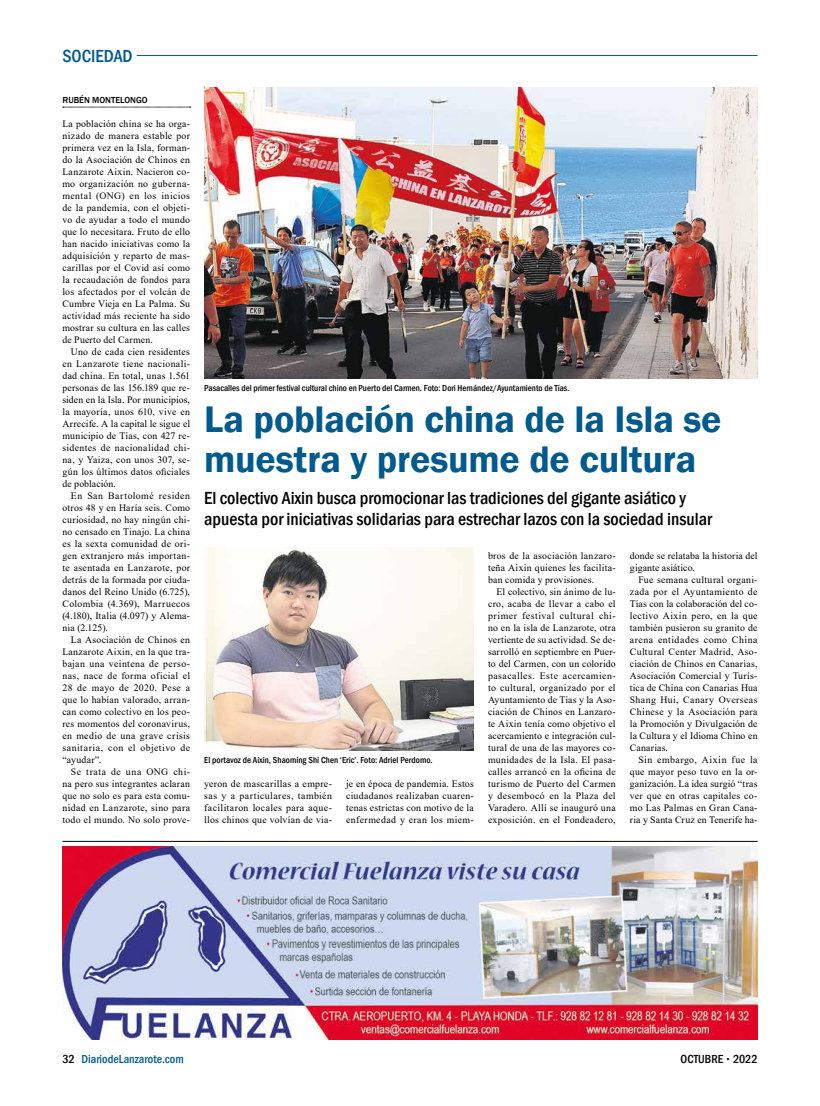
<style>
.page{position:relative;width:820px;height:1106px;background:#fff}
.page>*{position:absolute;margin:0;border:0;box-sizing:border-box;transform-origin:0 0}
.t1{font:600 38px/40px "Franklin Gothic";letter-spacing:-.005em;color:#005a8d}
.t2{font:500 condensed 18px/21px "Franklin Gothic";color:#000}
.t3{font:500 condensed 18px "Franklin Gothic";color:#005a8d}
.t4{font:500 condensed 12px "Franklin Gothic";color:#005a8d}
.t5{font:500 condensed 12px "Franklin Gothic";color:#000}
.t6{font:9.8px/12px "Times New Roman";letter-spacing:.025em;color:#000;text-align:justify}
.t7{font:500 condensed 9px "Franklin Gothic";color:#000}
.t8{font:500 9px "Franklin Gothic";color:#000}
.s1{color:#000}
.s2{font-size:8px}
</style>
<div class="page">
<img style="left:204px;top:88px;width:553px;height:290px">
<svg style="left:63px;top:107px;width:128px;height:1px"></svg>
<hr style="left:62px;top:841px;width:695px;height:1px;background:#000">
<img style="left:63px;top:847px;width:694px;height:192px">
<img style="left:204px;top:547px;width:269px;height:203px">
<hr style="left:137px;top:55px;width:620px;height:1px;background:#005a8d">
<h2 class="t3" style="left:62px;top:44px;width:72px">SOCIEDAD</h2>
<p class="t8" style="left:63px;top:94px;width:87px">RUBÉN MONTELONGO</p>
<p class="t6" style="left:62px;top:117px;width:129px">La población china se ha orga&shy;nizado de manera estable por primera vez en la Isla, forman&shy;do la Asociación de Chinos en Lanzarote Aixin. Nacieron co&shy;mo organización no guberna&shy;mental (ONG) en los inicios de la pandemia, con el objeti&shy;vo de ayudar a todo el mundo que lo necesitara. Fruto de ello han nacido iniciativas como la adquisición y reparto de mas&shy;carillas por el Covid así como la recaudación de fondos para los afectados por el volcán de Cumbre Vieja en La Palma. Su actividad más reciente ha sido mostrar su cultura en las calles de Puerto del Carmen.</p>
<p class="t6" style="left:62px;top:345px;width:129px;text-indent:9px">Uno de cada cien residentes en Lanzarote tiene nacionali&shy;dad china. En total, unas 1.561 personas de las 156.189 que re&shy;siden en la Isla. Por municipios, la mayoría, unos 610, vive en Arrecife. A la capital le sigue el municipio de Tías, con 427 re&shy;sidentes de nacionalidad chi&shy;na, y Yaiza, con unos 307, se&shy;gún los últimos datos oficiales de población.</p>
<p class="t6" style="left:62px;top:489px;width:129px;text-indent:9px">En San Bartolomé residen otros 48 y en Haría seis. Como curiosidad, no hay ningún chi&shy;no censado en Tinajo. La china es la sexta comunidad de ori&shy;gen extranjero más importan&shy;te asentada en Lanzarote, por detrás de la formada por ciuda&shy;danos del Reino Unido (6.725), Colombia (4.369), Marruecos (4.180), Italia (4.097) y Alema&shy;nia (2.125).</p>
<p class="t6" style="left:62px;top:633px;width:129px;text-indent:9px">La Asociación de Chinos en Lanzarote Aixin, en la que tra&shy;bajan una veintena de perso&shy;nas, nace de forma oficial el 28 de mayo de 2020. Pese a que lo habían valorado, arran&shy;can como colectivo en los peo&shy;res momentos del coronavirus, en medio de una grave crisis sanitaria, con el objetivo de “ayudar”.</p>
<p class="t6" style="left:62px;top:765px;width:129px;text-indent:9px">Se trata de una ONG chi&shy;na pero sus integrantes aclaran que no solo es para esta comu&shy;nidad en Lanzarote, sino para todo el mundo. No solo prove-</p>
<p class="t7" style="left:204px;top:382px;width:367px">Pasacalles del primer festival cultural chino en Puerto del Carmen. Foto: Dori Hernández/Ayuntamiento de Tías.</p>
<h1 class="t1" style="left:204px;top:400px;width:518px">La población china de la Isla se muestra y presume de cultura</h1>
<h2 class="t2" style="left:204px;top:488px;width:509px">El colectivo Aixin busca promocionar las tradiciones del gigante asiático y apuesta por iniciativas solidarias para estrechar lazos con la sociedad insular</h2>
<p class="t7" style="left:204px;top:754px;width:230px">El portavoz de Aixin, Shaoming Shi Chen ‘Eric’. Foto: Adriel Perdomo.</p>
<p class="t6" style="left:204px;top:777px;width:129px">yeron de mascarillas a empre&shy;sas y a particulares, también facilitaron locales para aque&shy;llos chinos que volvían de via-</p>
<p class="t6" style="left:346px;top:777px;width:129px">je en época de pandemia. Estos ciudadanos realizaban cuaren&shy;tenas estrictas con motivo de la enfermedad y eran los miem-</p>
<p class="t6" style="left:488px;top:549px;width:129px">bros de la asociación lanzaro&shy;teña Aixin quienes les facilita&shy;ban comida y provisiones.</p>
<p class="t6" style="left:488px;top:585px;width:129px;text-indent:9px">El colectivo, sin ánimo de lu&shy;cro, acaba de llevar a cabo el primer festival cultural chi&shy;no en la isla de Lanzarote, otra vertiente de su actividad. Se de&shy;sarrolló en septiembre en Puer&shy;to del Carmen, con un colorido pasacalles. Este acercamien&shy;to cultural, organizado por el Ayuntamiento de Tías y la Aso&shy;ciación de Chinos en Lanzaro&shy;te Aixin tenía como objetivo el acercamiento e integración cul&shy;tural de una de las mayores co&shy;munidades de la Isla. El pasa&shy;calles arrancó en la oficina de turismo de Puerto del Carmen y desembocó en la Plaza del Varadero. Allí se inauguró una exposición. en el Fondeadero,</p>
<p class="t6" style="left:629px;top:549px;width:129px">donde se relataba la historia del gigante asiático.</p>
<p class="t6" style="left:629px;top:573px;width:129px;text-indent:9px">Fue semana cultural organi&shy;zada por el Ayuntamiento de Tías con la colaboración del co&shy;lectivo Aixin pero, en la que también pusieron su granito de arena entidades como China Cultural Center Madrid, Aso&shy;ciación de Chinos en Canarias, Asociación Comercial y Turís&shy;tica de China con Canarias Hua Shang Hui, Canary Overseas Chinese y la Asociación para la Promoción y Divulgación de la Cultura y el Idioma Chino en Canarias.</p>
<p class="t6" style="left:629px;top:753px;width:129px;text-indent:9px">Sin embargo, Aixin fue la que mayor peso tuvo en la or&shy;ganización. La idea surgió “tras ver que en otras capitales co&shy;mo Las Palmas en Gran Cana&shy;ria y Santa Cruz en Tenerife ha-</p>
<p class="t4" style="left:62px;top:1050px;width:123px"><span class="s1">32</span> DiariodeLanzarote.com</p>
<p class="t5" style="left:680px;top:1050px;width:78px">OCTUBRE <span class="s2">•</span> 2022</p>
</div>
